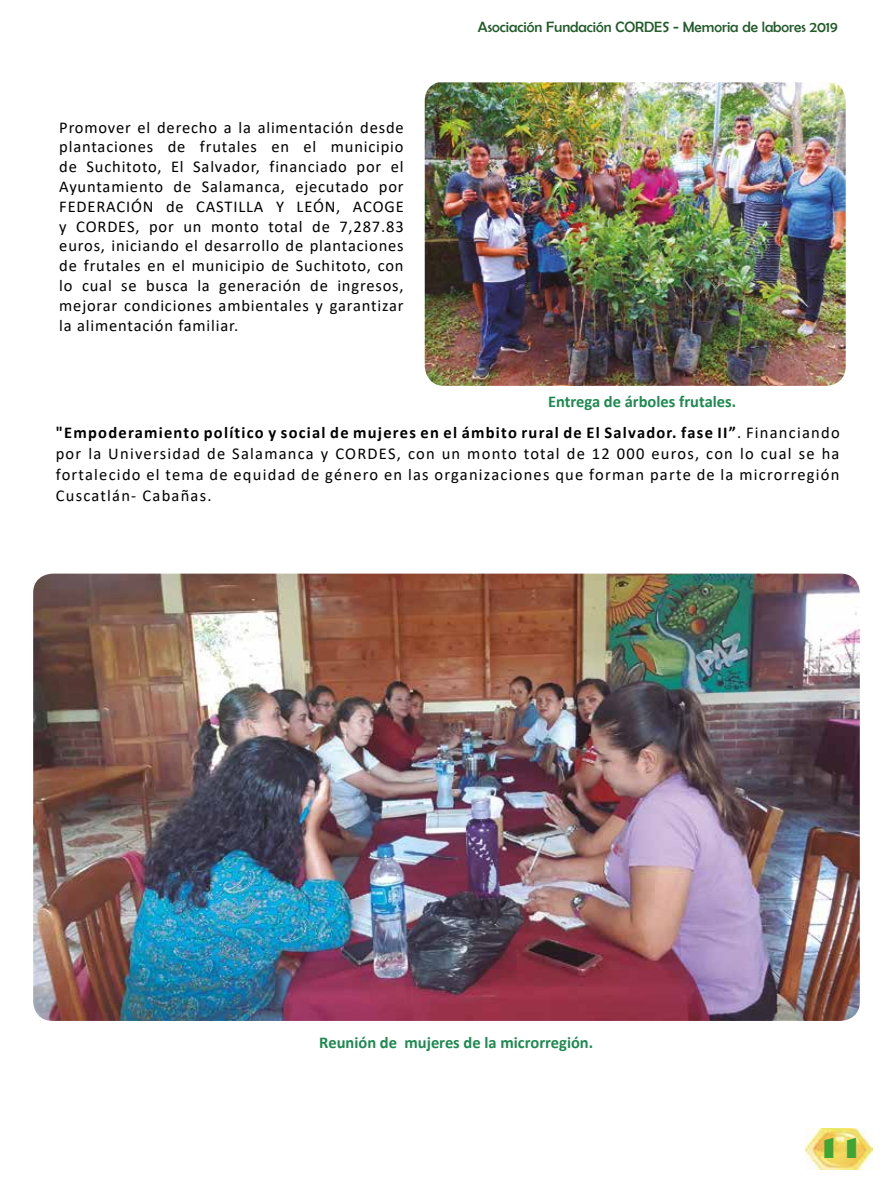
<style>
.page{position:relative;width:893px;height:1191px;background:#fff}
.page>*{position:absolute;margin:0;border:0;box-sizing:border-box;transform-origin:0 0}
.t1{font:800 27px "Gill Sans";color:#3fa535}
.t2{font:16.5px/19.8px "Calibri";letter-spacing:.05em;color:#000;text-align:justify}
.t3{font:700 16.5px "Calibri";color:#1d894f}
.t4{font:15px "Berlin Sans FB";color:#215a29}
.s1{font-weight:700}
</style>
<div class="page">
<img style="left:805px;top:1129px;width:68px;height:40px">
<img style="left:425px;top:82px;width:421px;height:304px">
<img style="left:33px;top:573px;width:827px;height:448px">
<p class="t2" style="left:59px;top:117px;width:346px">Promover el derecho a la alimentación desde plantaciones de frutales en el municipio de Suchitoto, El Salvador, financiado por el Ayuntamiento de Salamanca, ejecutado por FEDERACIÓN de CASTILLA Y LEÓN, ACOGE y CORDES, por un monto total de 7,287.83 euros, iniciando el desarrollo de plantaciones de frutales en el municipio de Suchitoto, con lo cual se busca la generación de ingresos, mejorar condiciones ambientales y garantizar la alimentación familiar.</p>
<p class="t4" style="left:478px;top:18px;width:362px">Asociación Fundación CORDES - Memoria de labores 2019</p>
<p class="t3" style="left:548px;top:390px;width:190px">Entrega de árboles frutales.</p>
<p class="t2" style="left:56px;top:422px;width:785px;line-height:21px"><span class="s1">"Empoderamiento político y social de mujeres en el ámbito rural de El Salvador. fase II”</span>. Financiando por la Universidad de Salamanca y CORDES, con un monto total de 12 000 euros, con lo cual se ha fortalecido el tema de equidad de género en las organizaciones que forman parte de la microrregión Cuscatlán- Cabañas.</p>
<p class="t3" style="left:319px;top:1031px;width:275px">Reunión de mujeres de la microrregión.</p>
<h1 class="t1" style="left:817px;top:1131px;width:47px">11</h1>
</div>
